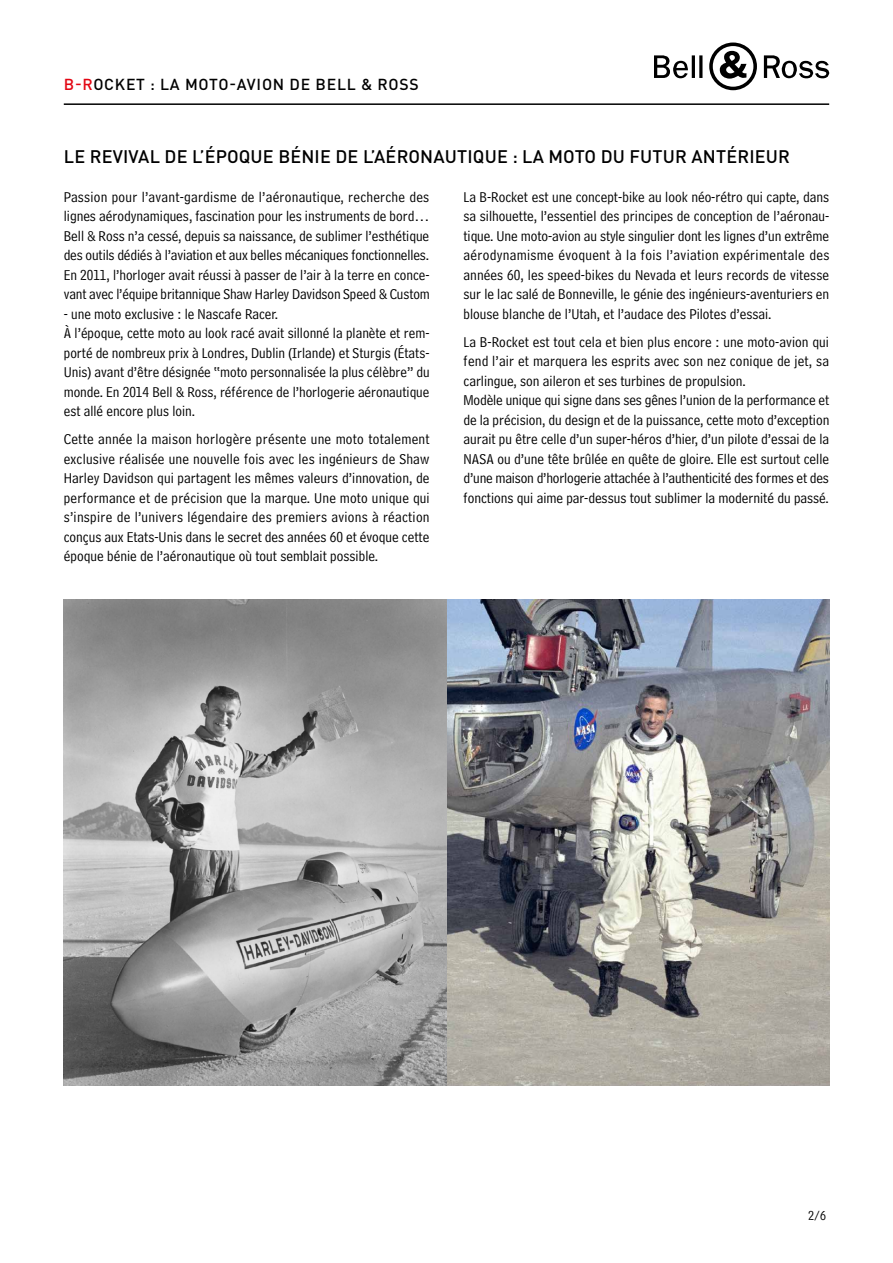
<style>
.page{position:relative;width:893px;height:1263px;background:#fff}
.page>*{position:absolute;margin:0;border:0;box-sizing:border-box;transform-origin:0 0}
.t1{font:500 18px "DINOT";letter-spacing:.01em;color:#000}
.t2{font:500 15.75px "DINOT";letter-spacing:.05em;color:#000}
.t3{font:15px/19.5px "Bell Centennial Std Address";color:#000;text-align:justify}
.t4{font:13.5px "Bell Centennial Std Address";color:#000}
.s1{color:#e30613}
</style>
<div class="page">
<svg style="left:709px;top:43px;width:48px;height:47px"></svg>
<svg style="left:654px;top:55px;width:48px;height:23px"></svg>
<svg style="left:764px;top:55px;width:66px;height:24px"></svg>
<hr style="left:64px;top:103px;width:765px;height:2px;background:#000">
<img style="left:64px;top:600px;width:765px;height:485px">
<p class="t2" style="left:64px;top:74px;width:356px"><span class="s1">B-R</span>OCKET : LA MOTO-AVION DE BELL &amp; ROSS</p>
<p class="t1" style="left:64px;top:145px;width:728px">LE REVIVAL DE L’ÉPOQUE BÉNIE DE L’AÉRONAUTIQUE : LA MOTO DU FUTUR ANTÉRIEUR</p>
<p class="t3" style="left:64px;top:187px;width:367px">Passion pour l’avant-gardisme de l’aéronautique, recherche des lignes aérodynamiques, fascination pour les instruments de bord… Bell &amp; Ross n’a cessé, depuis sa naissance, de sublimer l’esthétique des outils dédiés à l’aviation et aux belles mécaniques fonctionnelles.<br>En 2011, l’horloger avait réussi à passer de l’air à la terre en conce&shy;vant avec l’équipe britannique Shaw Harley Davidson Speed &amp; Custom</p>
<p class="t3" style="left:64px;top:304px;width:367px;text-align:left">- une moto exclusive : le Nascafe Racer.<br>À l’époque, cette moto au look racé avait sillonné la planète et rem&shy;porté de nombreux prix à Londres, Dublin (Irlande) et Sturgis (États-Unis) avant d’être désignée “moto personnalisée la plus célèbre” du monde. En 2014 Bell &amp; Ross, référence de l’horlogerie aéronautique est allé encore plus loin.</p>
<p class="t3" style="left:64px;top:429px;width:367px">Cette année la maison horlogère présente une moto totalement exclusive réalisée une nouvelle fois avec les ingénieurs de Shaw Harley Davidson qui partagent les mêmes valeurs d’innovation, de performance et de précision que la marque. Une moto unique qui s’inspire de l’univers légendaire des premiers avions à réaction conçus aux Etats-Unis dans le secret des années 60 et évoque cette époque bénie de l’aéronautique où tout semblait possible.</p>
<p class="t3" style="left:463px;top:187px;width:367px">La B-Rocket est une concept-bike au look néo-rétro qui capte, dans sa silhouette, l’essentiel des principes de conception de l’aéronau&shy;tique. Une moto-avion au style singulier dont les lignes d’un extrême aérodynamisme évoquent à la fois l’aviation expérimentale des années 60, les speed-bikes du Nevada et leurs records de vitesse sur le lac salé de Bonneville, le génie des ingénieurs-aventuriers en blouse blanche de l’Utah, et l’audace des Pilotes d’essai.</p>
<p class="t3" style="left:463px;top:332px;width:367px;text-align:left">La B-Rocket est tout cela et bien plus encore : une moto-avion qui fend l’air et marquera les esprits avec son nez conique de jet, sa carlingue, son aileron et ses turbines de propulsion.<br>Modèle unique qui signe dans ses gênes l’union de la performance et de la précision, du design et de la puissance, cette moto d’exception aurait pu être celle d’un super-héros d’hier, d’un pilote d’essai de la NASA ou d’une tête brûlée en quête de gloire. Elle est surtout celle d’une maison d’horlogerie attachée à l’authenticité des formes et des fonctions qui aime par-dessus tout sublimer la modernité du passé.</p>
<p class="t4" style="left:808px;top:1208px;width:19px">2/6</p>
</div>
